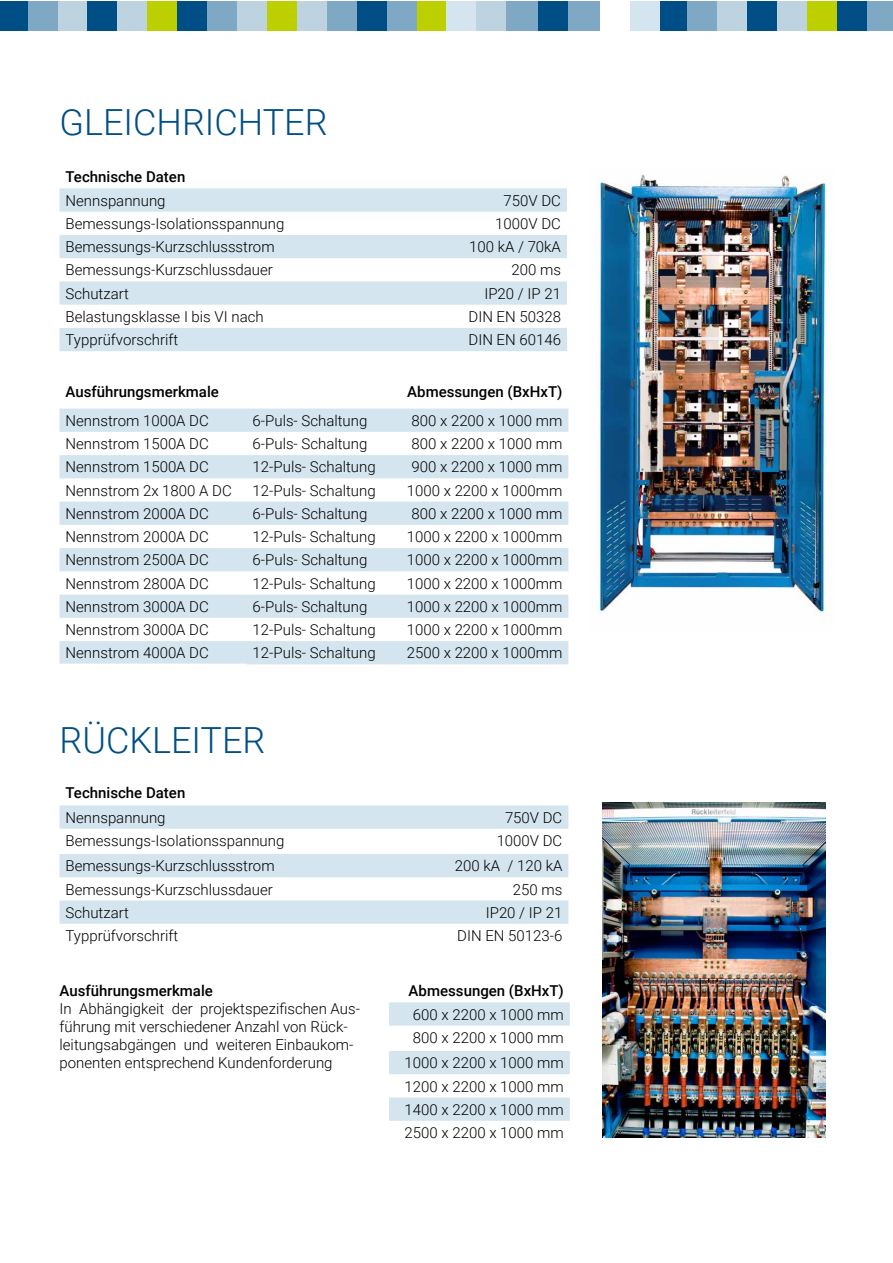
<style>
.page{position:relative;width:893px;height:1263px;background:#fff}
.page>*{position:absolute;margin:0;border:0;box-sizing:border-box;transform-origin:0 0}
.t1{font:300 36px "Roboto";color:#004e86}
.t2{font:300 15px/23.2px "Roboto";color:#000}
.t3{font:500 15px "Roboto";color:#000}
</style>
<div class="page">
<div style="left:0;top:1px;width:27px;height:30px;background:#004e86"></div>
<div style="left:387px;top:1px;width:29px;height:30px;background:#7fa8c5"></div>
<div style="left:357px;top:1px;width:30px;height:30px;background:#004e86"></div>
<div style="left:327px;top:1px;width:30px;height:30px;background:#7fa8c5"></div>
<div style="left:297px;top:1px;width:30px;height:30px;background:#bed3e0"></div>
<div style="left:267px;top:1px;width:30px;height:30px;background:#bccf00"></div>
<div style="left:147px;top:1px;width:30px;height:30px;background:#bccf00"></div>
<div style="left:177px;top:1px;width:30px;height:30px;background:#004e86"></div>
<div style="left:207px;top:1px;width:30px;height:30px;background:#7fa8c5"></div>
<div style="left:237px;top:1px;width:30px;height:30px;background:#bed3e0"></div>
<div style="left:117px;top:1px;width:30px;height:30px;background:#bed3e0"></div>
<div style="left:87px;top:1px;width:30px;height:30px;background:#004e86"></div>
<div style="left:58px;top:1px;width:29px;height:30px;background:#bed3e0"></div>
<div style="left:28px;top:1px;width:29px;height:30px;background:#7fa8c5"></div>
<div style="left:417px;top:1px;width:29px;height:30px;background:#bccf00"></div>
<div style="left:447px;top:1px;width:29px;height:30px;background:#d4e5ef"></div>
<div style="left:476px;top:1px;width:30px;height:30px;background:#bed3e0"></div>
<div style="left:506px;top:1px;width:32px;height:30px;background:#7fa8c5"></div>
<div style="left:568px;top:1px;width:31px;height:30px;background:#7fa8c5"></div>
<div style="left:538px;top:1px;width:30px;height:30px;background:#004e86"></div>
<div style="left:657px;top:1px;width:30px;height:30px;background:#004e86"></div>
<div style="left:807px;top:1px;width:30px;height:30px;background:#bccf00"></div>
<div style="left:837px;top:1px;width:30px;height:30px;background:#004e86"></div>
<div style="left:867px;top:1px;width:26px;height:30px;background:#7fa8c5"></div>
<div style="left:777px;top:1px;width:30px;height:30px;background:#bed3e0"></div>
<div style="left:747px;top:1px;width:30px;height:30px;background:#004e86"></div>
<div style="left:717px;top:1px;width:30px;height:30px;background:#bed3e0"></div>
<div style="left:687px;top:1px;width:30px;height:30px;background:#7fa8c5"></div>
<div style="left:630px;top:1px;width:30px;height:30px;background:#d4e5ef"></div>
<svg style="left:60px;top:188px;width:507px;height:163px;fill:#d4e5ef"></svg>
<svg style="left:60px;top:409px;width:508px;height:255px;fill:#d4e5ef"></svg>
<svg style="left:60px;top:805px;width:508px;height:119px;fill:#d4e5ef"></svg>
<svg style="left:389px;top:1002px;width:181px;height:119px"></svg>
<img style="left:598px;top:175px;width:229px;height:441px">
<img style="left:602px;top:803px;width:223px;height:334px">
<h1 class="t1" style="left:60px;top:97px;width:270px">GLEICHRICHTER</h1>
<p class="t3" style="left:66px;top:167px;width:121px">Technische Daten</p>
<p class="t2" style="left:66px;top:188px;width:102px">Nennspannung</p>
<p class="t2" style="left:504px;top:188px;width:59px">750V DC</p>
<p class="t2" style="left:66px;top:211px;width:220px">Bemessungs-Isolationsspannung</p>
<p class="t2" style="left:495px;top:211px;width:67px">1000V DC</p>
<p class="t2" style="left:66px;top:235px;width:211px">Bemessungs-Kurzschlussstrom</p>
<p class="t2" style="left:469px;top:235px;width:93px">100 kA / 70kA</p>
<p class="t2" style="left:66px;top:258px;width:209px">Bemessungs-Kurzschlussdauer</p>
<p class="t2" style="left:511px;top:258px;width:51px">200 ms</p>
<p class="t2" style="left:66px;top:281px;width:65px">Schutzart</p>
<p class="t2" style="left:484px;top:281px;width:78px">IP20 / IP 21</p>
<p class="t2" style="left:66px;top:304px;width:200px">Belastungsklasse I bis VI nach</p>
<p class="t2" style="left:468px;top:304px;width:94px">DIN EN 50328</p>
<p class="t2" style="left:66px;top:328px;width:114px">Typprüfvorschrift</p>
<p class="t2" style="left:468px;top:328px;width:94px">DIN EN 60146</p>
<p class="t3" style="left:66px;top:382px;width:155px">Ausführungsmerkmale</p>
<p class="t3" style="left:407px;top:382px;width:157px">Abmessungen (BxHxT)</p>
<p class="t2" style="left:66px;top:408px;width:145px">Nennstrom 1000A DC</p>
<p class="t2" style="left:253px;top:408px;width:116px">6-Puls- Schaltung</p>
<p class="t2" style="left:411px;top:408px;width:152px">800 x 2200 x 1000 mm</p>
<p class="t2" style="left:66px;top:432px;width:145px">Nennstrom 1500A DC</p>
<p class="t2" style="left:253px;top:432px;width:116px">6-Puls- Schaltung</p>
<p class="t2" style="left:411px;top:432px;width:152px">800 x 2200 x 1000 mm</p>
<p class="t2" style="left:66px;top:455px;width:145px">Nennstrom 1500A DC</p>
<p class="t2" style="left:253px;top:455px;width:125px">12-Puls- Schaltung</p>
<p class="t2" style="left:411px;top:455px;width:152px">900 x 2200 x 1000 mm</p>
<p class="t2" style="left:66px;top:478px;width:168px">Nennstrom 2x 1800 A DC</p>
<p class="t2" style="left:253px;top:478px;width:125px">12-Puls- Schaltung</p>
<p class="t2" style="left:407px;top:478px;width:157px">1000 x 2200 x 1000mm</p>
<p class="t2" style="left:66px;top:501px;width:145px">Nennstrom 2000A DC</p>
<p class="t2" style="left:253px;top:501px;width:116px">6-Puls- Schaltung</p>
<p class="t2" style="left:411px;top:501px;width:152px">800 x 2200 x 1000 mm</p>
<p class="t2" style="left:66px;top:525px;width:145px">Nennstrom 2000A DC</p>
<p class="t2" style="left:253px;top:525px;width:125px">12-Puls- Schaltung</p>
<p class="t2" style="left:407px;top:525px;width:157px">1000 x 2200 x 1000mm</p>
<p class="t2" style="left:66px;top:548px;width:145px">Nennstrom 2500A DC</p>
<p class="t2" style="left:253px;top:548px;width:116px">6-Puls- Schaltung</p>
<p class="t2" style="left:407px;top:548px;width:157px">1000 x 2200 x 1000mm</p>
<p class="t2" style="left:66px;top:571px;width:145px">Nennstrom 2800A DC</p>
<p class="t2" style="left:253px;top:571px;width:125px">12-Puls- Schaltung</p>
<p class="t2" style="left:407px;top:571px;width:157px">1000 x 2200 x 1000mm</p>
<p class="t2" style="left:66px;top:594px;width:145px">Nennstrom 3000A DC</p>
<p class="t2" style="left:253px;top:594px;width:116px">6-Puls- Schaltung</p>
<p class="t2" style="left:407px;top:594px;width:157px">1000 x 2200 x 1000mm</p>
<p class="t2" style="left:66px;top:618px;width:145px">Nennstrom 3000A DC</p>
<p class="t2" style="left:253px;top:618px;width:125px">12-Puls- Schaltung</p>
<p class="t2" style="left:407px;top:618px;width:157px">1000 x 2200 x 1000mm</p>
<p class="t2" style="left:66px;top:641px;width:145px">Nennstrom 4000A DC</p>
<p class="t2" style="left:253px;top:641px;width:125px">12-Puls- Schaltung</p>
<p class="t2" style="left:407px;top:641px;width:157px">2500 x 2200 x 1000mm</p>
<h1 class="t1" style="left:60px;top:715px;width:207px">RÜCKLEITER</h1>
<p class="t3" style="left:66px;top:782px;width:121px">Technische Daten</p>
<p class="t2" style="left:66px;top:805px;width:102px">Nennspannung</p>
<p class="t2" style="left:505px;top:805px;width:59px">750V DC</p>
<p class="t2" style="left:66px;top:828px;width:220px">Bemessungs-Isolationsspannung</p>
<p class="t2" style="left:497px;top:828px;width:67px">1000V DC</p>
<p class="t2" style="left:66px;top:854px;width:211px">Bemessungs-Kurzschlussstrom</p>
<p class="t2" style="left:455px;top:854px;width:109px">200 kA / 120 kA</p>
<p class="t2" style="left:66px;top:877px;width:209px">Bemessungs-Kurzschlussdauer</p>
<p class="t2" style="left:513px;top:877px;width:51px">250 ms</p>
<p class="t2" style="left:66px;top:900px;width:65px">Schutzart</p>
<p class="t2" style="left:486px;top:900px;width:78px">IP20 / IP 21</p>
<p class="t2" style="left:66px;top:923px;width:114px">Typprüfvorschrift</p>
<p class="t2" style="left:457px;top:923px;width:107px">DIN EN 50123-6</p>
<p class="t3" style="left:60px;top:980px;width:155px">Ausführungsmerkmale</p>
<p class="t2" style="left:60px;top:999px;width:302px;line-height:18px">In Abhängigkeit der projektspezifischen Aus&shy;führung mit verschiedener Anzahl von Rück&shy;leitungsabgängen und weiteren Einbaukom&shy;ponenten entsprechend Kundenforderung</p>
<p class="t3" style="left:409px;top:980px;width:157px">Abmessungen (BxHxT)</p>
<p class="t2" style="left:413px;top:1002px;width:152px">600 x 2200 x 1000 mm<br>800 x 2200 x 1000 mm</p>
<p class="t2" style="left:405px;top:1051px;width:161px;text-align:justify">1000 x 2200 x 1000 mm 1200 x 2200 x 1000 mm 1400 x 2200 x 1000 mm 2500 x 2200 x 1000 mm</p>
</div>
